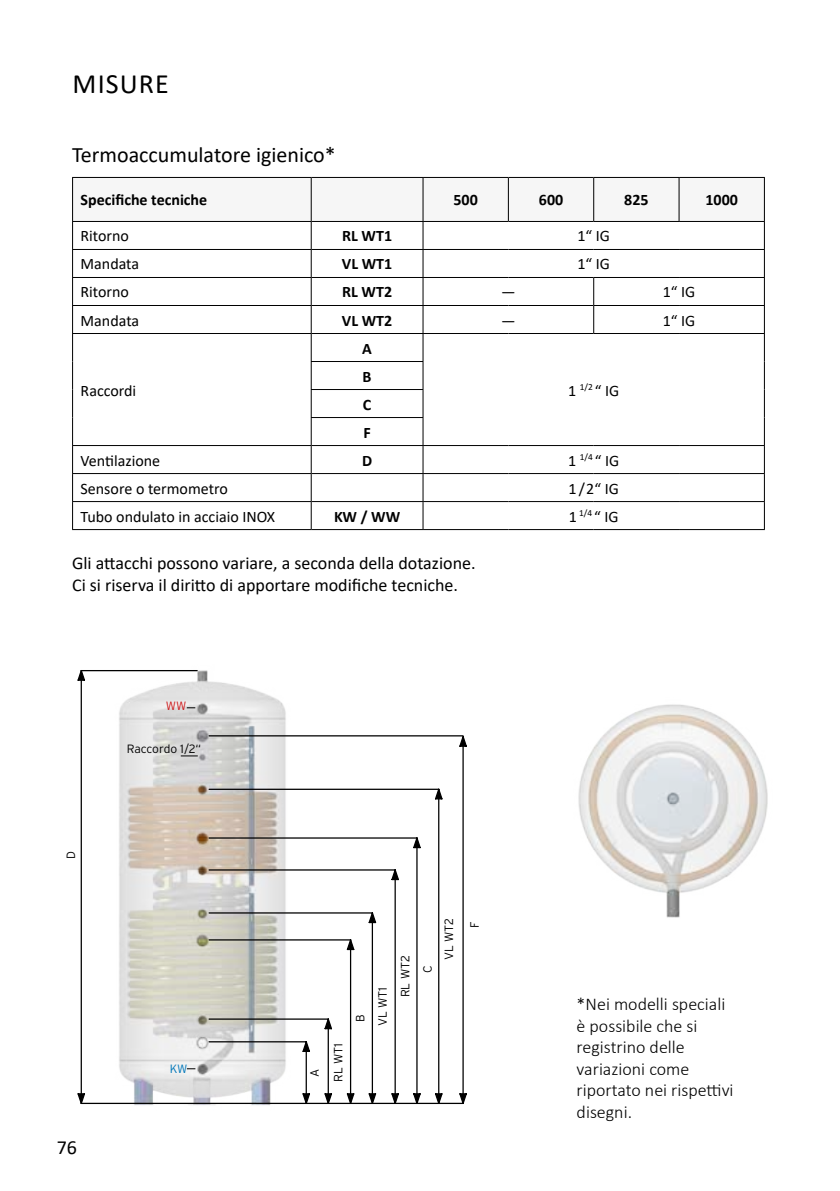
<style>
.page{position:relative;width:840px;height:1191px;background:#fff}
.page>*{position:absolute;margin:0;border:0;box-sizing:border-box;transform-origin:0 0}
.t1{font:28px "Calibri";letter-spacing:.04em;color:#000}
.t2{font:22px "Calibri";color:#000}
.t3{font:20px "Calibri";color:#000}
.t4{font:18px/21.6px "Calibri";color:#000}
.t5{font:300 18px/21.6px "Calibri";color:#000}
.t6{font:16px "Calibri";color:#000}
.t7{font:700 16px/28px "Calibri";color:#000;text-align:justify}
.t8{font:300 12px "Interstate";color:#000}
.t9{font:300 12px "Interstate";color:#cd1719}
.t10{font:300 12px "Interstate";color:#0077ba}
</style>
<div class="page">
<svg style="left:72px;top:177px;width:692px;height:352px"></svg>
<hr style="left:72px;top:529px;width:239px;height:1px;background:#000">
<hr style="left:311px;top:529px;width:112px;height:1px;background:#000">
<hr style="left:423px;top:529px;width:85px;height:1px;background:#000">
<hr style="left:508px;top:529px;width:85px;height:1px;background:#000">
<hr style="left:593px;top:529px;width:85px;height:1px;background:#000">
<hr style="left:678px;top:529px;width:86px;height:1px;background:#000">
<img style="left:578px;top:704px;width:190px;height:214px">
<img style="left:107px;top:670px;width:179px;height:435px">
<svg style="left:208px;top:734px;width:256px;height:368px"></svg>
<svg style="left:458px;top:1092px;width:9px;height:12px"></svg>
<svg style="left:458px;top:735px;width:9px;height:13px"></svg>
<hr style="left:81px;top:1102px;width:382px;height:2px;background:#000">
<hr style="left:81px;top:670px;width:116px;height:1px;background:#000">
<hr style="left:81px;top:670px;width:1px;height:433px;background:#000">
<svg style="left:77px;top:1092px;width:9px;height:12px"></svg>
<svg style="left:77px;top:670px;width:9px;height:12px"></svg>
<svg style="left:181px;top:755px;width:17px;height:1px"></svg>
<h1 class="t1" style="left:73px;top:64px;width:98px">MISURE</h1>
<h2 class="t2" style="left:72px;top:140px;width:265px">Termoaccumulatore igienico*</h2>
<p class="t7" style="left:80px;top:186px;width:128px">Specifiche tecniche</p>
<p class="t7" style="left:453px;top:186px;width:26px">500</p>
<p class="t7" style="left:538px;top:186px;width:26px">600</p>
<p class="t7" style="left:624px;top:186px;width:26px">825</p>
<p class="t7" style="left:705px;top:186px;width:34px">1000</p>
<p class="t6" style="left:81px;top:225px;width:50px">Ritorno</p>
<p class="t7" style="left:342px;top:222px;width:51px">RL WT1</p>
<p class="t6" style="left:577px;top:225px;width:34px">1“ IG</p>
<p class="t6" style="left:81px;top:253px;width:60px">Mandata</p>
<p class="t7" style="left:342px;top:250px;width:52px">VL WT1</p>
<p class="t6" style="left:577px;top:253px;width:34px">1“ IG</p>
<p class="t6" style="left:81px;top:281px;width:50px">Ritorno</p>
<p class="t7" style="left:342px;top:278px;width:51px">RL WT2</p>
<p class="t6" style="left:501px;top:281px;width:16px">—</p>
<p class="t6" style="left:662px;top:281px;width:34px">1“ IG</p>
<p class="t6" style="left:81px;top:309px;width:60px">Mandata</p>
<p class="t7" style="left:342px;top:306px;width:52px">VL WT2</p>
<p class="t6" style="left:501px;top:309px;width:16px">—</p>
<p class="t6" style="left:662px;top:309px;width:34px">1“ IG</p>
<p class="t6" style="left:81px;top:379px;width:57px">Raccordi</p>
<p class="t7" style="left:362px;top:334px;width:11px">A</p>
<p class="t7" style="left:362px;top:362px;width:10px">B C F</p>
<p class="t6" style="left:567px;top:379px;width:53px">1 <sup>1/2</sup> “ IG</p>
<p class="t6" style="left:81px;top:449px;width:81px">Ventilazione</p>
<p class="t7" style="left:362px;top:446px;width:12px">D</p>
<p class="t6" style="left:567px;top:449px;width:53px">1 <sup>1/4</sup> “ IG</p>
<p class="t6" style="left:80px;top:477px;width:149px">Sensore o termometro</p>
<p class="t6" style="left:568px;top:477px;width:52px">1/2“ IG</p>
<p class="t6" style="left:80px;top:505px;width:196px">Tubo ondulato in acciaio INOX</p>
<p class="t7" style="left:334px;top:502px;width:68px">KW / WW</p>
<p class="t6" style="left:568px;top:505px;width:51px">1 <sup>1/4</sup> “ IG</p>
<p class="t4" style="left:72px;top:552px;width:405px">Gli attacchi possono variare, a seconda della dotazione.<br>Ci si riserva il diritto di apportare modifiche tecniche.</p>
<p class="t9" style="left:166px;top:699px;width:22px">WW</p>
<p class="t8" style="left:64px;top:859px;width:9px;rotate:-90deg">D</p>
<p class="t8" style="left:127px;top:741px;width:76px">Raccordo 1/2“</p>
<p class="t3" style="left:57px;top:1133px;width:22px">76</p>
<p class="t10" style="left:170px;top:1061px;width:19px">KW</p>
<p class="t8" style="left:307px;top:1076px;width:10px;rotate:-90deg">A</p>
<p class="t8" style="left:331px;top:1081px;width:40px;rotate:-90deg">RL WT1</p>
<p class="t8" style="left:353px;top:1022px;width:9px;rotate:-90deg">B</p>
<p class="t8" style="left:375px;top:1026px;width:41px;rotate:-90deg">VL WT1</p>
<p class="t8" style="left:397px;top:997px;width:43px;rotate:-90deg">RL WT2</p>
<p class="t8" style="left:420px;top:972px;width:9px;rotate:-90deg">C</p>
<p class="t8" style="left:441px;top:960px;width:44px;rotate:-90deg">VL WT2</p>
<p class="t8" style="left:467px;top:928px;width:8px;rotate:-90deg">F</p>
<p class="t5" style="left:576px;top:993px;width:158px">*Nei modelli speciali è possibile che si registrino delle variazioni come riportato nei rispettivi disegni.</p>
</div>
